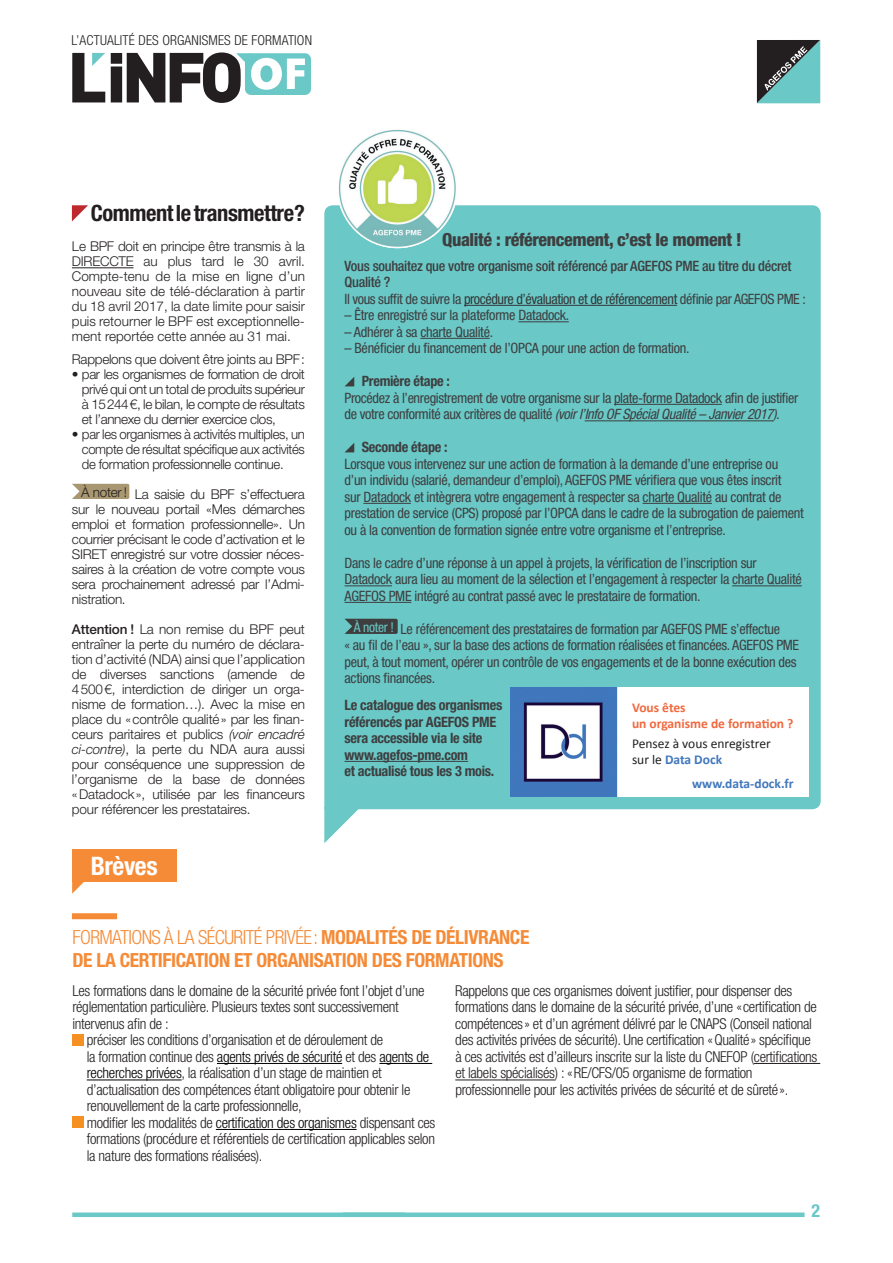
<style>
.page{position:relative;width:893px;height:1263px;background:#fff}
.page>*{position:absolute;margin:0;border:0;box-sizing:border-box;transform-origin:0 0}
.t1{font:700 condensed 25.5px "Helvetica Neue LT Std";letter-spacing:-.015em;color:#fff}
.t2{font:700 condensed 22.5px "Helvetica Neue LT Std";letter-spacing:-.02em;color:#231f20}
.t3{font:700 condensed 19.5px/22.5px "Helvetica Neue LT Std";letter-spacing:-.02em;color:#f58b37}
.t4{font:800 condensed 18px "Helvetica Neue LT Std";letter-spacing:-.02em;color:#3e3e3f}
.t5{font:700 condensed 18px "Helvetica Neue LT Std";color:#6ac8c7}
.t6{font:300 condensed 15px/16.5px "Helvetica Neue LT Std";letter-spacing:-.02em;color:#231f20}
.t7{font:300 condensed 15px "Helvetica Neue LT Std";letter-spacing:-.02em;color:#000}
.t8{font:condensed 14.25px/16.5px "Helvetica Neue LT Std";letter-spacing:-.02em;color:#3e3e3f}
.t9{font:500 condensed 14.25px/16.5px "Helvetica Neue LT Std";letter-spacing:-.02em;color:#3e3e3f}
.t10{font:700 condensed 14.25px/16.5px "Helvetica Neue LT Std";letter-spacing:-.02em;color:#3e3e3f}
.t11{font:300 condensed 13.65px "Helvetica Neue LT Std";letter-spacing:.01em;color:#231f20}
.t12{font:300 13.5px/15px "Helvetica Neue LT Std";letter-spacing:-.02em;color:#231f20;text-align:justify}
.t13{font:13.5px/16.2px "Calibri";color:#231f20}
.t14{font:700 13.5px/16.2px "Calibri";color:#f0693e}
.t15{font:700 13.5px "Calibri";color:#4077bc}
.s1{font-weight:500}
.s2{font-style:italic}
.s3{font-weight:400}
.s4{font-weight:400;color:#343738}
.s5{font-weight:700;color:#4077bc}
.s6{font-weight:300}
.s7{color:#231f20}
.s8{color:#000}
</style>
<div class="page">
<svg style="left:72px;top:53px;width:33px;height:49px"></svg>
<div style="left:245px;top:53px;width:66px;height:42px;background:#6ac8c7;border-radius:6px"></div>
<svg style="left:111px;top:52px;width:194px;height:51px"></svg>
<div style="left:343px;top:1212px;width:461px;height:5px;background:#6ac8c7"></div>
<div style="left:72px;top:1212px;width:333px;height:5px;background:#6ac8c7"></div>
<svg style="left:757px;top:40px;width:63px;height:63px;background:#507d7d"></svg>
<div style="left:324px;top:205px;width:497px;height:604px;background:#6ac8c7"></div>
<svg style="left:324px;top:807px;width:37px;height:36px"></svg>
<hr style="left:464px;top:305px;width:213px;height:1px;background:#343738">
<hr style="left:518px;top:321px;width:51px;height:1px;background:#3e3e3f">
<hr style="left:420px;top:338px;width:70px;height:1px;background:#3e3e3f">
<hr style="left:614px;top:404px;width:108px;height:1px;background:#3e3e3f">
<hr style="left:585px;top:420px;width:188px;height:1px;background:#3e3e3f">
<hr style="left:363px;top:503px;width:48px;height:1px;background:#3e3e3f">
<hr style="left:643px;top:503px;width:69px;height:1px;background:#3e3e3f">
<hr style="left:345px;top:585px;width:47px;height:1px;background:#3e3e3f">
<hr style="left:732px;top:585px;width:70px;height:1px;background:#3e3e3f">
<hr style="left:345px;top:602px;width:66px;height:1px;background:#3e3e3f">
<hr style="left:345px;top:761px;width:123px;height:1px;background:#3e3e3f">
<svg style="left:345px;top:377px;width:9px;height:9px"></svg>
<svg style="left:345px;top:443px;width:9px;height:9px"></svg>
<svg style="left:345px;top:619px;width:53px;height:15px"></svg>
<hr style="left:72px;top:267px;width:62px;height:1px;background:#231f20">
<svg style="left:72px;top:205px;width:16px;height:16px"></svg>
<svg style="left:72px;top:484px;width:57px;height:15px"></svg>
<img style="left:337px;top:128px;width:121px;height:120px;border-radius:60px">
<svg style="left:72px;top:882px;width:12px;height:12px"></svg>
<div style="left:72px;top:849px;width:104px;height:33px;background:#f58b37"></div>
<div style="left:72px;top:913px;width:45px;height:6px;background:#f58b37"></div>
<hr style="left:217px;top:1063px;width:125px;height:1px;background:#000">
<hr style="left:379px;top:1063px;width:53px;height:1px;background:#000">
<hr style="left:87px;top:1079px;width:95px;height:1px;background:#000">
<hr style="left:216px;top:1129px;width:141px;height:1px;background:#000">
<div style="left:72px;top:1034px;width:11px;height:11px;background:#f59023"></div>
<div style="left:72px;top:1117px;width:11px;height:11px;background:#f59023"></div>
<hr style="left:754px;top:1063px;width:66px;height:1px;background:#231f20">
<hr style="left:455px;top:1079px;width:100px;height:1px;background:#231f20">
<img style="left:511px;top:687px;width:297px;height:109px">
<p class="t11" style="left:71px;top:33px;width:242px">L’ACTUALITÉ DES ORGANISMES DE FORMATION</p>
<h2 class="t2" style="left:91px;top:200px;width:215px">Comment le transmettre?</h2>
<p class="t12" style="left:72px;top:239px;width:235px">Le BPF doit en principe être transmis à la DIRECCTE au plus tard le 30 avril.<br>Compte-tenu de la mise en ligne d’un nouveau site de télé-déclaration à partir du 18 avril 2017, la date limite pour saisir puis retourner le BPF est exceptionnelle&shy;ment reportée cette année au 31 mai.</p>
<p class="t12" style="left:72px;top:351px;width:235px">Rappelons que doivent être joints au BPF:</p>
<p class="t12" style="left:82px;top:366px;width:225px;text-indent:-10px">• par les organismes de formation de droit privé qui ont un total de produits supérieur à 15244€, le bilan, le compte de résultats et l’annexe du dernier exercice clos,</p>
<p class="t12" style="left:82px;top:426px;width:225px;text-indent:-10px">• par les organismes à activités multiples, un compte de résultat spécifique aux activités de formation professionnelle continue.</p>
<p class="t12" style="left:72px;top:486px;width:235px;text-indent:9px">À noter ! La saisie du BPF s’effectuera sur le nouveau portail «Mes démarches emploi et formation professionnelle». Un courrier précisant le code d’activation et le SIRET enregistré sur votre dossier néces&shy;saires à la création de votre compte vous sera prochainement adressé par l’Admi&shy;nistration.</p>
<p class="t12" style="left:72px;top:621px;width:235px"><span class="s1">Attention !</span> La non remise du BPF peut entraîner la perte du numéro de déclara&shy;tion d’activité (NDA) ainsi que l’application de diverses sanctions (amende de 4500€, interdiction de diriger un orga&shy;nisme de formation…). Avec la mise en place du «contrôle qualité» par les finan&shy;ceurs paritaires et publics <span class="s2">(voir encadré ci-contre)</span>, la perte du NDA aura aussi pour conséquence une suppression de l’organisme de la base de données «Datadock», utilisée par les financeurs pour référencer les prestataires.</p>
<h1 class="t1" style="left:91px;top:850px;width:69px">Brèves</h1>
<h3 class="t4" style="left:442px;top:228px;width:301px">Qualité : référencement, c’est le moment !</h3>
<p class="t9" style="left:345px;top:257px;width:463px">Vous souhaitez que votre organisme soit référencé par AGEFOS PME au titre du décret<br>Qualité ?<br><span class="s3">Il vous suffit de suivre la</span> <span class="s4">procédure d’évaluation et de référencement</span> <span class="s3">définie par AGEFOS PME :</span></p>
<p class="t8" style="left:345px;top:307px;width:226px">– Être enregistré sur la plateforme Datadock.</p>
<p class="t8" style="left:345px;top:323px;width:150px">– Adhérer à sa charte Qualité.</p>
<p class="t8" style="left:345px;top:340px;width:347px">– Bénéficier du financement de l’OPCA pour une action de formation.</p>
<p class="t10" style="left:362px;top:373px;width:90px">Première étape :</p>
<p class="t8" style="left:345px;top:389px;width:455px">Procédez à l’enregistrement de votre organisme sur la plate-forme Datadock afin de justifier de votre conformité aux critères de qualité <span class="s2">(voir l’Info OF Spécial Qualité – Janvier 2017).</span></p>
<p class="t10" style="left:362px;top:439px;width:87px">Seconde étape :</p>
<p class="t8" style="left:345px;top:455px;width:461px">Lorsque vous intervenez sur une action de formation à la demande d’une entreprise ou d’un individu (salarié, demandeur d’emploi), AGEFOS PME vérifiera que vous êtes inscrit<br>sur Datadock et intègrera votre engagement à respecter sa charte Qualité au contrat de prestation de service (CPS) proposé par l’OPCA dans le cadre de la subrogation de paiement ou à la convention de formation signée entre votre organisme et l’entreprise.</p>
<p class="t8" style="left:345px;top:554px;width:459px">Dans le cadre d’une réponse à un appel à projets, la vérification de l’inscription sur<br>Datadock aura lieu au moment de la sélection et l’engagement à respecter la charte Qualité<br>AGEFOS PME intégré au contrat passé avec le prestataire de formation.</p>
<p class="t8" style="left:345px;top:620px;width:456px;text-indent:9px"><sup>À</sup> <sup>noter</sup> <sup>!</sup> Le référencement des prestataires de formation par AGEFOS PME s’effectue<br>« au fil de l’eau », sur la base des actions de formation réalisées et financées. AGEFOS PME peut, à tout moment, opérer un contrôle de vos engagements et de la bonne exécution des actions financées.</p>
<p class="t10" style="left:345px;top:697px;width:159px">Le catalogue des organismes référencés par AGEFOS PME sera accessible via le site www.agefos-pme.com<br>et actualisé tous les 3 mois.</p>
<p class="t14" style="left:632px;top:699px;width:163px">Vous êtes<br>un organisme de formation ?</p>
<p class="t13" style="left:632px;top:735px;width:140px">Pensez à vous enregistrer sur le <span class="s5">Data Dock</span></p>
<p class="t15" style="left:692px;top:775px;width:103px">www.data-dock.fr</p>
<h3 class="t3" style="left:72px;top:926px;width:459px"><span class="s6">FORMATIONS À LA SÉCURITÉ PRIVÉE:</span> MODALITÉS DE DÉLIVRANCE<br>DE LA CERTIFICATION ET ORGANISATION DES FORMATIONS</h3>
<p class="t6" style="left:72px;top:982px;width:354px">Les formations dans le domaine de la sécurité privée font l’objet d’une</p>
<p class="t6" style="left:72px;top:999px;width:328px">réglementation particulière. Plusieurs textes sont successivement</p>
<p class="t6" style="left:72px;top:1015px;width:98px">intervenus afin de :</p>
<p class="t6" style="left:87px;top:1032px;width:298px">préciser les conditions d’organisation et de déroulement de</p>
<p class="t7" style="left:87px;top:1048px;width:344px"><span class="s7">la formation continue des</span> agents privés de sécurité <span class="s7">et des</span> agents de</p>
<p class="t6" style="left:87px;top:1065px;width:297px"><span class="s8">recherches privées</span>, la réalisation d’un stage de maintien et</p>
<p class="t6" style="left:87px;top:1081px;width:325px">d’actualisation des compétences étant obligatoire pour obtenir le</p>
<p class="t6" style="left:87px;top:1098px;width:217px">renouvellement de la carte professionnelle,</p>
<p class="t6" style="left:87px;top:1114px;width:350px">modifier les modalités de <span class="s8">certification des organismes</span> dispensant ces</p>
<p class="t6" style="left:87px;top:1131px;width:350px">formations (procédure et référentiels de certification applicables selon</p>
<p class="t6" style="left:87px;top:1147px;width:177px">la nature des formations réalisées).</p>
<p class="t6" style="left:455px;top:982px;width:364px">Rappelons que ces organismes doivent justifier, pour dispenser des formations dans le domaine de la sécurité privée, d’une «certification de compétences» et d’un agrément délivré par le CNAPS (Conseil national des activités privées de sécurité). Une certification «Qualité» spécifique à ces activités est d’ailleurs inscrite sur la liste du CNEFOP (certifications et labels spécialisés) : «RE/CFS/05 organisme de formation professionnelle pour les activités privées de sécurité et de sûreté».</p>
<h3 class="t5" style="left:812px;top:1199px;width:10px">2</h3>
</div>
